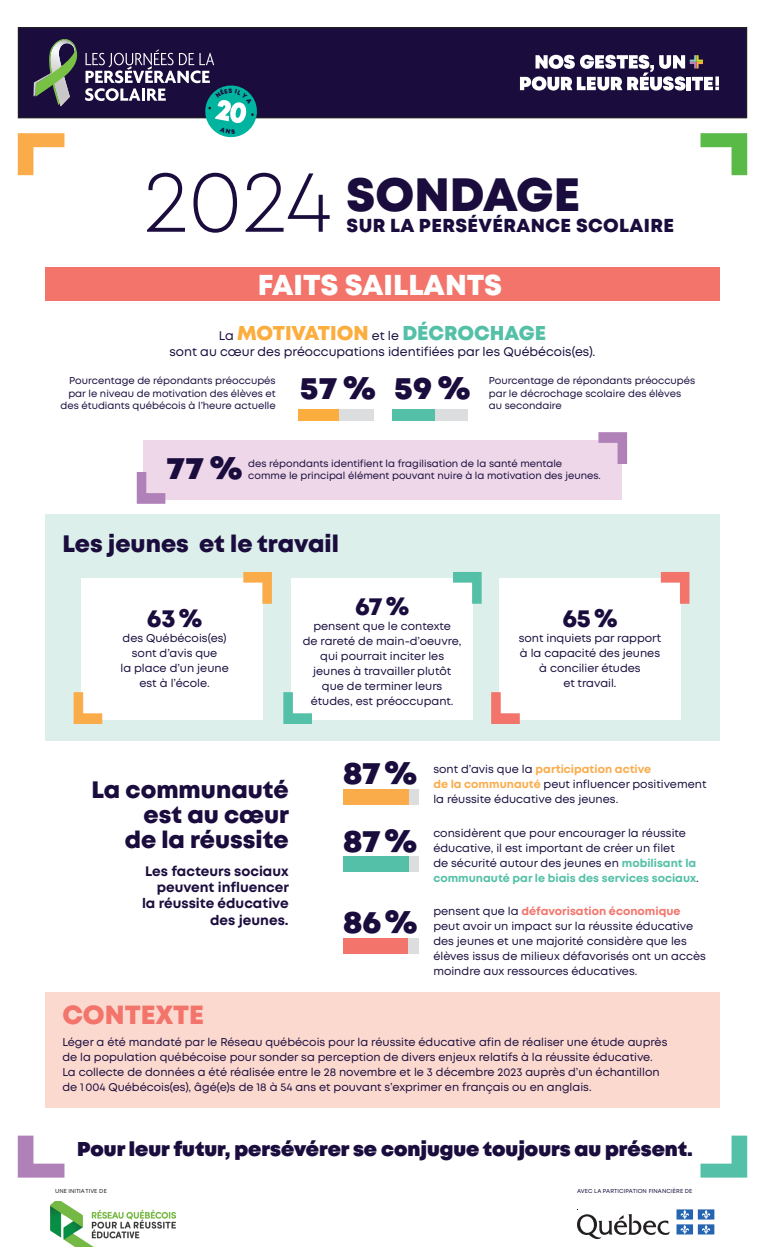
<style>
.page{position:relative;width:765px;height:1260px;background:#fff}
.page>*{position:absolute;margin:0;border:0;box-sizing:border-box;transform-origin:0 0}
.t1{font:300 87.38px "Mont";color:#1a0d3e}
.t2{font:800 46.75px "Mont";color:#1a0d3e}
.t3{font:900 31.25px/67.6px "Mont";letter-spacing:.01em;color:#1a0d3e}
.t4{font:800 28.75px "Mont";color:#fff}
.t5{font:800 26.25px "Mont";color:#f2746b}
.t6{font:800 25px "Mont";color:#1a0d3e}
.t7{font:800 23.75px/25px "Mont";color:#1a0d3e;text-align:right}
.t8{font:900 20px "Mont";color:#1a0d3e}
.t9{font:800 20px "Mont";color:#fbad3e}
.t10{font:800 18.75px "Mont";letter-spacing:.02em;color:#1a0d3e}
.t11{font:700 13.75px/16.2px "Mont";color:#1a0d3e;text-align:right}
.t12{font:12.5px "Mont";color:#1a0d3e}
.t13{font:11.25px/15px "Mont";color:#1a0d3e}
.t14{font:10px/12.5px "Mont";color:#1a0d3e}
.t15{font:5.75px "Mont";letter-spacing:.02em;color:#1a0d3e}
.t16{font:5.75px "Mont";color:#231f20}
.s1{font-weight:400;font-size:12.5px;color:#1a0d3e}
.s2{color:#53c0a7}
.s3{font-weight:700;color:#faac4b}
.s4{font-weight:700;color:#53c0a7}
.s5{font-weight:700;color:#f2746b}
</style>
<div class="page">
<div style="left:143px;top:440px;width:479px;height:60px;background:#edd7e8"></div>
<div style="left:45px;top:268px;width:674px;height:33px;background:#f2746b"></div>
<div style="left:45px;top:514px;width:674px;height:227px;background:#ddefea"></div>
<div style="left:45px;top:992px;width:674px;height:115px;background:#fcd9cf"></div>
<svg style="left:18px;top:1136px;width:46px;height:42px"></svg>
<svg style="left:701px;top:133px;width:46px;height:42px"></svg>
<svg style="left:701px;top:1136px;width:46px;height:42px"></svg>
<div style="left:18px;top:28px;width:729px;height:90px;background:#1a0d3e"></div>
<div style="left:18px;top:27px;width:729px;height:91px;border:1px solid #231f20"></div>
<svg style="left:520px;top:55px;width:199px;height:36px"></svg>
<svg style="left:577px;top:1209px;width:93px;height:30px"></svg>
<svg style="left:677px;top:1209px;width:37px;height:25px"></svg>
<div style="left:298px;top:410px;width:75px;height:11px;background:#dcdddf"></div>
<div style="left:298px;top:410px;width:40px;height:11px;background:#fbad3e"></div>
<div style="left:392px;top:410px;width:76px;height:11px;background:#dcdddf"></div>
<div style="left:392px;top:410px;width:43px;height:11px;background:#53c0a7"></div>
<div style="left:343px;top:938px;width:75px;height:16px;background:#dcdddf"></div>
<div style="left:343px;top:789px;width:75px;height:16px;background:#dcdddf"></div>
<div style="left:343px;top:856px;width:75px;height:15px;background:#dcdddf"></div>
<div style="left:343px;top:938px;width:65px;height:16px;background:#f2746b"></div>
<div style="left:343px;top:789px;width:66px;height:16px;background:#faac4b"></div>
<div style="left:343px;top:856px;width:66px;height:15px;background:#53c0a7"></div>
<div style="left:82px;top:578px;width:181px;height:141px;background:#fff"></div>
<svg style="left:74px;top:692px;width:28px;height:32px"></svg>
<svg style="left:137px;top:472px;width:28px;height:32px"></svg>
<svg style="left:243px;top:572px;width:29px;height:32px"></svg>
<svg style="left:598px;top:432px;width:29px;height:32px"></svg>
<div style="left:292px;top:578px;width:181px;height:141px;background:#fff"></div>
<svg style="left:283px;top:692px;width:29px;height:32px"></svg>
<svg style="left:453px;top:572px;width:29px;height:32px"></svg>
<div style="left:499px;top:578px;width:182px;height:141px;background:#fff"></div>
<svg style="left:491px;top:692px;width:29px;height:32px"></svg>
<svg style="left:661px;top:572px;width:28px;height:32px"></svg>
<img style="left:51px;top:1202px;width:124px;height:44px">
<svg style="left:18px;top:39px;width:241px;height:136px"></svg>
<h1 class="t1" style="left:144px;top:147px;width:190px">2024</h1>
<h2 class="t2" style="left:346px;top:164px;width:236px">SONDAGE</h2>
<h3 class="t10" style="left:347px;top:214px;width:329px">SUR LA PERSÉVÉRANCE SCOLAIRE</h3>
<h3 class="t4" style="left:258px;top:266px;width:246px">FAITS SAILLANTS</h3>
<h3 class="t9" style="left:219px;top:320px;width:329px"><span class="s1">La</span> MOTIVATION <span class="s1">et le</span> <span class="s2">DÉCROCHAGE</span></h3>
<p class="t12" style="left:169px;top:343px;width:428px">sont au cœur des préoccupations identifiées par les Québécois(es).</p>
<p class="t14" style="left:61px;top:375px;width:217px;text-align:right">Pourcentage de répondants préoccupés par le niveau de motivation des élèves et des étudiants québécois à l’heure actuelle</p>
<h3 class="t3" style="left:300px;top:356px;width:172px">57% 59%</h3>
<p class="t14" style="left:489px;top:375px;width:208px">Pourcentage de répondants préoccupés par le décrochage scolaire des élèves au secondaire</p>
<h3 class="t3" style="left:167px;top:435px;width:77px">77%</h3>
<p class="t14" style="left:248px;top:457px;width:354px">des répondants identifient la fragilisation de la santé mentale comme le principal élément pouvant nuire à la motivation des jeunes.</p>
<h3 class="t7" style="left:62px;top:532px;width:278px">Les jeunes et le travail</h3>
<h3 class="t6" style="left:147px;top:602px;width:57px">63%</h3>
<p class="t13" style="left:120px;top:631px;width:110px;text-align:center">des Québécois(es) sont d’avis que<br>la place d’un jeune est à l’école.</p>
<h3 class="t6" style="left:355px;top:590px;width:56px">67%</h3>
<p class="t13" style="left:303px;top:618px;width:160px;text-align:center">pensent que le contexte<br>de rareté de main-d’oeuvre, qui pourrait inciter les jeunes à travailler plutôt que de terminer leurs études, est préoccupant.</p>
<h3 class="t6" style="left:562px;top:602px;width:57px">65%</h3>
<p class="t13" style="left:519px;top:631px;width:144px;text-align:center">sont inquiets par rapport à la capacité des jeunes à concilier études<br>et travail.</p>
<h3 class="t7" style="left:91px;top:778px;width:199px">La communauté est au cœur<br>de la réussite</h3>
<p class="t11" style="left:142px;top:863px;width:149px">Les facteurs sociaux peuvent influencer la réussite éducative des jeunes.</p>
<h3 class="t5" style="left:62px;top:998px;width:143px">CONTEXTE</h3>
<h3 class="t3" style="left:343px;top:740px;width:76px">87%<br>87%</h3>
<h3 class="t3" style="left:343px;top:890px;width:76px">86%</h3>
<p class="t13" style="left:433px;top:762px;width:275px">sont d’avis que la <span class="s3">participation active<br>de la communauté</span> peut influencer positivement la réussite éducative des jeunes.</p>
<p class="t13" style="left:433px;top:826px;width:267px">considèrent que pour encourager la réussite éducative, il est important de créer un filet<br>de sécurité autour des jeunes en <span class="s4">mobilisant la communauté par le biais des services sociaux</span>.</p>
<p class="t13" style="left:433px;top:904px;width:274px">pensent que la <span class="s5">défavorisation économique </span>peut avoir un impact sur la réussite éducative des jeunes et une majorité considère que les élèves issus de milieux défavorisés ont un accès moindre aux ressources éducatives.</p>
<p class="t13" style="left:62px;top:1035px;width:607px">Léger a été mandaté par le Réseau québécois pour la réussite éducative afin de réaliser une étude auprès de la population québécoise pour sonder sa perception de divers enjeux relatifs à la réussite éducative.<br>La collecte de données a été réalisée entre le 28 novembre et le 3 décembre 2023 auprès d’un échantillon de 1004 Québécois(es), âgé(e)s de 18 à 54 ans et pouvant s’exprimer en français ou en anglais.</p>
<h3 class="t8" style="left:77px;top:1136px;width:617px">Pour leur futur, persévérer se conjugue toujours au présent.</h3>
<p class="t16" style="left:55px;top:1187px;width:53px">UNE INITIATIVE DE</p>
<p class="t15" style="left:577px;top:1187px;width:117px">AVEC LA PARTICIPATION FINANCIÈRE DE</p>
</div>
